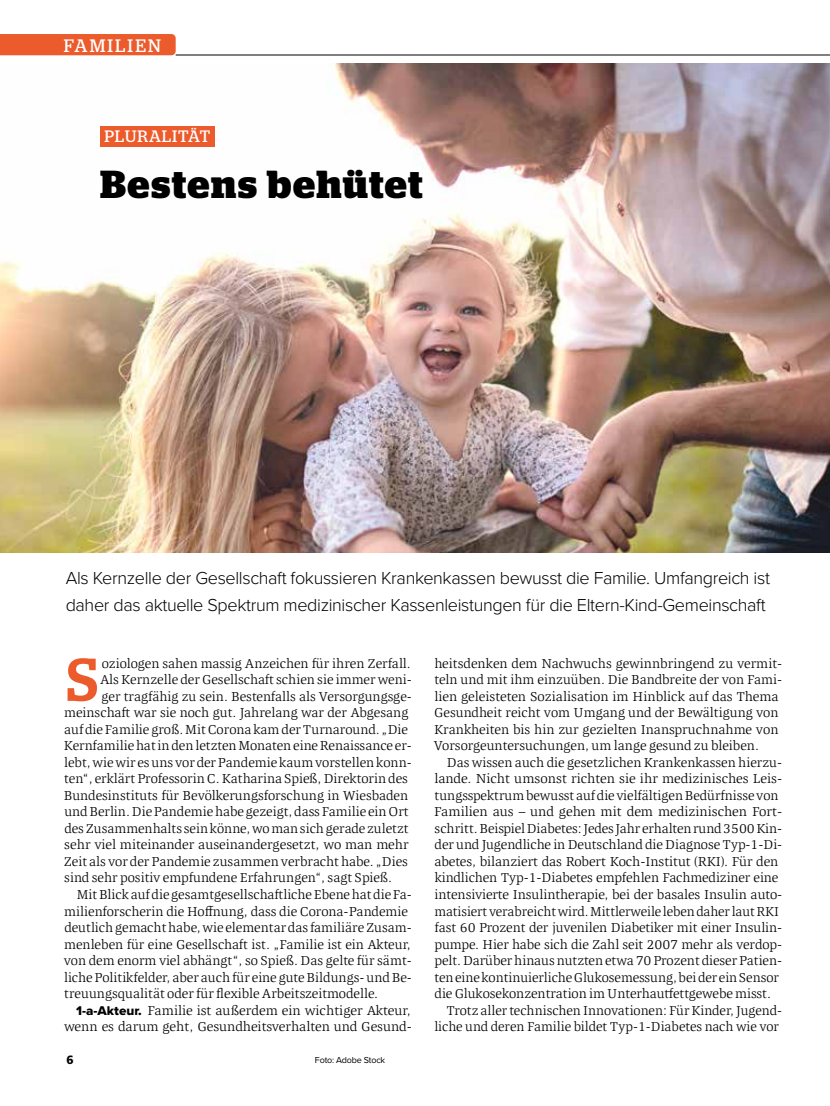
<style>
.page{position:relative;width:830px;height:1106px;background:#fff}
.page>*{position:absolute;margin:0;border:0;box-sizing:border-box;transform-origin:0 0}
.t1{font:500 60.3px "Stag";color:#ec5b2c}
.t2{font:700 39px "Stag";letter-spacing:.035em;color:#000}
.t3{font:300 18px/27px "Proxima Nova";letter-spacing:-.02em;color:#000}
.t4{font:18px "Stag";letter-spacing:.12em;color:#fff}
.t5{font:16.5px "Stag";letter-spacing:.055em;color:#fff}
.t6{font:300 13.2px/16.5px "Quador";color:#000}
.t7{font:900 12px "Frutiger";color:#000}
.t8{font:9px "Proxima Nova";letter-spacing:-.02em;color:#000}
.s1{font-family:"Proxima Nova Extrabld";font-weight:400}
</style>
<div class="page">
<hr style="left:176px;top:55px;width:653px;height:1px;background:#000">
<img style="left:0;top:64px;width:829px;height:489px">
<div style="left:0;top:34px;width:176px;height:21px;background:#ec5b2c"></div>
<div style="left:100px;top:126px;width:115px;height:20px;background:#ec5b2c"></div>
<h3 class="t4" style="left:64px;top:35px;width:98px">FAMILIEN</h3>
<p class="t5" style="left:104px;top:127px;width:107px">PLURALITÄT</p>
<h2 class="t2" style="left:100px;top:169px;width:324px">Bestens behütet</h2>
<h3 class="t3" style="left:66px;top:564px;width:705px">Als Kernzelle der Gesellschaft fokussieren Krankenkassen bewusst die Familie. Umfangreich ist daher das aktuelle Spektrum medizinischer Kassenleistungen für die Eltern-Kind-Gemeinschaft</h3>
<h1 class="t1" style="left:67px;top:657px;width:33px">S</h1>
<p class="t6" style="left:102px;top:654px;width:310px">oziologen sahen massig Anzeichen für ihren Zerfall.</p>
<p class="t6" style="left:100px;top:671px;width:313px">Als Kernzelle der Gesellschaft schien sie immer weni-</p>
<p class="t6" style="left:101px;top:687px;width:312px">ger tragfähig zu sein. Bestenfalls als Versorgungsge-</p>
<p class="t6" style="left:64px;top:704px;width:345px">meinschaft war sie noch gut. Jahrelang war der Abgesang</p>
<p class="t6" style="left:64px;top:720px;width:345px">auf die Familie groß. Mit Corona kam der Turnaround. „Die</p>
<p class="t6" style="left:64px;top:737px;width:349px">Kernfamilie hat in den letzten Monaten eine Renaissance er-</p>
<p class="t6" style="left:64px;top:753px;width:349px">lebt, wie wir es uns vor der Pandemie kaum vorstellen konn-</p>
<p class="t6" style="left:64px;top:770px;width:345px">ten“, erklärt Professorin C. Katharina Spieß, Direktorin des</p>
<p class="t6" style="left:64px;top:786px;width:346px">Bundesinstituts für Bevölkerungsforschung in Wiesbaden</p>
<p class="t6" style="left:64px;top:803px;width:345px">und Berlin. Die Pandemie habe gezeigt, dass Familie ein Ort</p>
<p class="t6" style="left:64px;top:819px;width:345px">des Zusammenhalts sein könne, wo man sich gerade zuletzt</p>
<p class="t6" style="left:64px;top:836px;width:346px">sehr viel miteinander auseinandergesetzt, wo man mehr</p>
<p class="t6" style="left:64px;top:852px;width:345px">Zeit als vor der Pandemie zusammen verbracht habe. „Dies</p>
<p class="t6" style="left:64px;top:869px;width:329px">sind sehr positiv empfundene Erfahrungen“, sagt Spieß.</p>
<p class="t6" style="left:77px;top:885px;width:336px">Mit Blick auf die gesamtgesellschaftliche Ebene hat die Fa-</p>
<p class="t6" style="left:64px;top:902px;width:345px">milienforscherin die Hoffnung, dass die Corona-Pandemie</p>
<p class="t6" style="left:64px;top:918px;width:349px">deutlich gemacht habe, wie elementar das familiäre Zusam-</p>
<p class="t6" style="left:64px;top:935px;width:348px">menleben für eine Gesellschaft ist. „Familie ist ein Akteur,</p>
<p class="t6" style="left:64px;top:951px;width:349px">von dem enorm viel abhängt“, so Spieß. Das gelte für sämt-</p>
<p class="t6" style="left:64px;top:968px;width:349px">liche Politikfelder, aber auch für eine gute Bildungs- und Be-</p>
<p class="t6" style="left:64px;top:984px;width:315px">treuungsqualität oder für flexible Arbeitszeitmodelle.</p>
<p class="t6" style="left:76px;top:1001px;width:336px"><span class="s1">1-a-Akteur.</span> Familie ist außerdem ein wichtiger Akteur,</p>
<p class="t6" style="left:64px;top:1017px;width:349px">wenn es darum geht, Gesundheitsverhalten und Gesund-</p>
<p class="t7" style="left:66px;top:1052px;width:9px">6</p>
<p class="t8" style="left:315px;top:1053px;width:72px">Foto: Adobe Stock</p>
<p class="t6" style="left:433px;top:654px;width:350px">heitsdenken dem Nachwuchs gewinnbringend zu vermit&shy;teln und mit ihm einzuüben. Die Bandbreite der von Fami&shy;lien geleisteten Sozialisation im Hinblick auf das Thema Gesundheit reicht vom Umgang und der Bewältigung von Krankheiten bis hin zur gezielten Inanspruchnahme von Vorsorgeuntersuchungen, um lange gesund zu bleiben.</p>
<p class="t6" style="left:446px;top:753px;width:337px">Das wissen auch die gesetzlichen Krankenkassen hierzu-</p>
<p class="t6" style="left:434px;top:770px;width:349px">lande. Nicht umsonst richten sie ihr medizinisches Leis-</p>
<p class="t6" style="left:434px;top:786px;width:345px">tungsspektrum bewusst auf die vielfältigen Bedürfnisse von</p>
<p class="t6" style="left:434px;top:803px;width:349px">Familien aus – und gehen mit dem medizinischen Fort-</p>
<p class="t6" style="left:434px;top:819px;width:349px">schritt. Beispiel Diabetes: Jedes Jahr erhalten rund 3500 Kin-</p>
<p class="t6" style="left:434px;top:836px;width:349px">der und Jugendliche in Deutschland die Diagnose Typ-1-Di-</p>
<p class="t6" style="left:434px;top:852px;width:345px">abetes, bilanziert das Robert Koch-Institut (RKI). Für den</p>
<p class="t6" style="left:434px;top:869px;width:345px">kindlichen Typ-1-Diabetes empfehlen Fachmediziner eine</p>
<p class="t6" style="left:434px;top:885px;width:349px">intensivierte Insulintherapie, bei der basales Insulin auto-</p>
<p class="t6" style="left:434px;top:902px;width:346px">matisiert verabreicht wird. Mittlerweile leben daher laut RKI</p>
<p class="t6" style="left:434px;top:918px;width:349px">fast 60 Prozent der juvenilen Diabetiker mit einer Insulin-</p>
<p class="t6" style="left:434px;top:935px;width:349px">pumpe. Hier habe sich die Zahl seit 2007 mehr als verdop-</p>
<p class="t6" style="left:434px;top:951px;width:349px">pelt. Darüber hinaus nutzten etwa 70 Prozent dieser Patien-</p>
<p class="t6" style="left:434px;top:968px;width:346px">ten eine kontinuierliche Glukosemessung, bei der ein Sensor</p>
<p class="t6" style="left:434px;top:984px;width:338px">die Glukosekonzentration im Unterhautfettgewebe misst.</p>
<p class="t6" style="left:446px;top:1001px;width:337px">Trotz aller technischen Innovationen: Für Kinder, Jugend-</p>
<p class="t6" style="left:434px;top:1017px;width:346px">liche und deren Familie bildet Typ-1-Diabetes nach wie vor</p>
</div>
